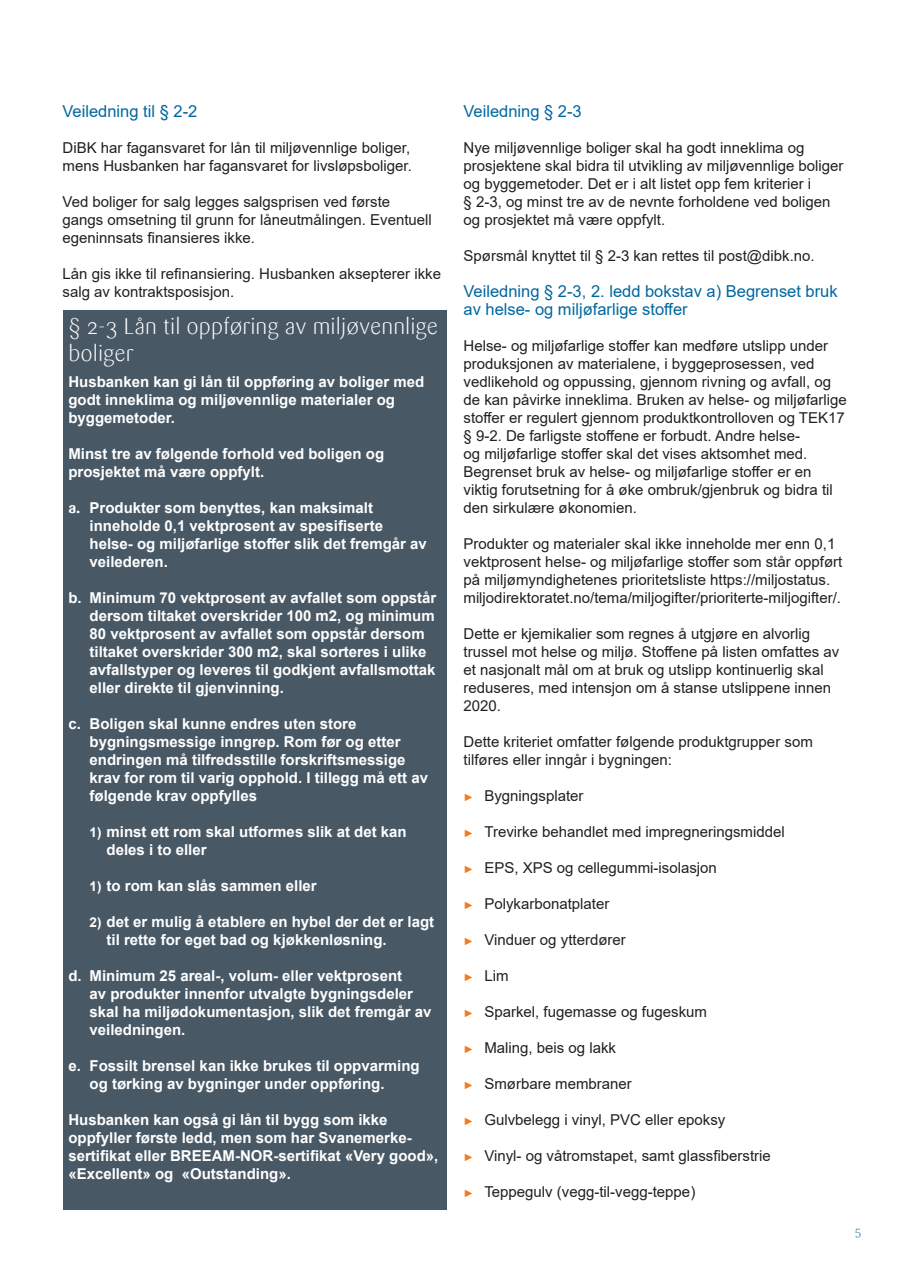
<style>
.page{position:relative;width:910px;height:1280px;background:#fff}
.page>*{position:absolute;margin:0;border:0;box-sizing:border-box;transform-origin:0 0}
.Overskrift_nivå_2{font:300 22.5px/27px "Sari";color:#fff}
.Veiledning{font:16.5px/18px "Arial";color:#0067a0}
.Brødtekst{font:15px/18px "Arial";color:#231f20}
.Brødtekst-2{font:700 15px/18px "Arial";color:#fff}
.Veiledning-2{font:15px/18px "Arial";color:#231f20}
.Brødtekst_bold{font:15px/18px "Arial";color:#231f20}
.t1{font:300 12px "Sari";color:#0067a0}
.s1{font-family:"Sari"}
.s2{font-size:13.5px}
.s3{font-size:10.5px;color:#f47920}
</style>
<div class="page">
<div style="left:63px;top:311px;width:383px;height:899px;background:#485865"></div>
<p class="Veiledning" style="left:63px;top:102px;width:136px">Veiledning til § 2-2</p>
<p class="Brødtekst_bold" style="left:63px;top:138px;width:351px">DiBK har fagansvaret for lån til miljøvennlige boliger, mens Husbanken har fagansvaret for livsløpsboliger.</p>
<p class="Brødtekst" style="left:63px;top:192px;width:371px">Ved boliger for salg legges salgsprisen ved første gangs omsetning til grunn for låneutmålingen. Eventuell egeninnsats finansieres ikke.</p>
<p class="Brødtekst" style="left:63px;top:264px;width:380px">Lån gis ikke til refinansiering. Husbanken aksepterer ikke salg av kontraktsposisjon.</p>
<p class="Overskrift_nivå_2" style="left:68px;top:313px;width:371px">§ 2-3 Lån til oppføring av miljøvennlige boliger</p>
<p class="Brødtekst-2" style="left:68px;top:372px;width:357px">Husbanken kan gi lån til oppføring av boliger med godt inneklima og miljøvennlige materialer og byggemetoder.</p>
<p class="Brødtekst-2" style="left:68px;top:444px;width:317px">Minst tre av følgende forhold ved boligen og prosjektet må være oppfylt.</p>
<p class="Brødtekst-2" style="left:90px;top:498px;width:339px;text-indent:-21px"><span class="s1">a.</span> Produkter som benyttes, kan maksimalt inneholde 0,1 vektprosent av spesifiserte helse- og miljøfarlige stoffer slik det fremgår av veilederen.</p>
<p class="Brødtekst-2" style="left:90px;top:588px;width:348px;text-indent:-21px">b. Minimum 70 vektprosent av avfallet som oppstår dersom tiltaket overskrider 100 m2, og minimum 80 vektprosent av avfallet som oppstår dersom tiltaket overskrider 300 m2, skal sorteres i ulike avfallstyper og leveres til godkjent avfallsmottak eller direkte til gjenvinning.</p>
<p class="Brødtekst-2" style="left:90px;top:714px;width:340px;text-indent:-21px">c. Boligen skal kunne endres uten store bygningsmessige inngrep. Rom før og etter endringen må tilfredsstille forskriftsmessige krav for rom til varig opphold. I tillegg må ett av følgende krav oppfylles</p>
<p class="Brødtekst-2" style="left:107px;top:822px;width:302px;text-indent:-17px"><span class="s2">1)</span> minst ett rom skal utformes slik at det kan deles i to eller</p>
<p class="Brødtekst-2" style="left:90px;top:876px;width:229px"><span class="s2">1)</span> to rom kan slås sammen eller</p>
<p class="Brødtekst-2" style="left:107px;top:912px;width:329px;text-indent:-17px"><span class="s2">2)</span> det er mulig å etablere en hybel der det er lagt til rette for eget bad og kjøkkenløsning.</p>
<p class="Brødtekst-2" style="left:90px;top:966px;width:343px;text-indent:-21px">d. Minimum 25 areal-, volum- eller vektprosent<br>av produkter innenfor utvalgte bygningsdeler skal ha miljødokumentasjon, slik det fremgår av veiledningen.</p>
<p class="Brødtekst-2" style="left:90px;top:1056px;width:332px;text-indent:-21px">e. Fossilt brensel kan ikke brukes til oppvarming og tørking av bygninger under oppføring.</p>
<p class="Brødtekst-2" style="left:68px;top:1110px;width:372px">Husbanken kan også gi lån til bygg som ikke oppfyller første ledd, men som har Svanemerke&shy;sertifikat eller BREEAM-NOR-sertifikat «Very good», «Excellent» og «Outstanding».</p>
<p class="Veiledning" style="left:463px;top:102px;width:120px">Veiledning § 2-3</p>
<p class="Veiledning-2" style="left:463px;top:138px;width:382px">Nye miljøvennlige boliger skal ha godt inneklima og prosjektene skal bidra til utvikling av miljøvennlige boliger og byggemetoder. Det er i alt listet opp fem kriterier i<br>§ 2-3, og minst tre av de nevnte forholdene ved boligen og prosjektet må være oppfylt.</p>
<p class="Brødtekst" style="left:463px;top:246px;width:353px">Spørsmål knyttet til § 2-3 kan rettes til post@dibk.no.</p>
<p class="Veiledning" style="left:463px;top:282px;width:376px">Veiledning § 2-3, 2. ledd bokstav a) Begrenset bruk av helse- og miljøfarlige stoffer</p>
<p class="Brødtekst" style="left:463px;top:336px;width:385px">Helse- og miljøfarlige stoffer kan medføre utslipp under produksjonen av materialene, i byggeprosessen, ved vedlikehold og oppussing, gjennom rivning og avfall, og de kan påvirke inneklima. Bruken av helse- og miljøfarlige stoffer er regulert gjennom produktkontrolloven og TEK17 § 9-2. De farligste stoffene er forbudt. Andre helse-<br>og miljøfarlige stoffer skal det vises aktsomhet med.<br>Begrenset bruk av helse- og miljøfarlige stoffer er en viktig forutsetning for å øke ombruk/gjenbruk og bidra til den sirkulære økonomien.</p>
<p class="Brødtekst" style="left:463px;top:534px;width:380px">Produkter og materialer skal ikke inneholde mer enn 0,1 vektprosent helse- og miljøfarlige stoffer som står oppført på miljømyndighetenes prioritetsliste https://miljostatus. miljodirektoratet.no/tema/miljogifter/prioriterte-miljogifter/.</p>
<p class="Brødtekst" style="left:463px;top:624px;width:377px">Dette er kjemikalier som regnes å utgjøre en alvorlig trussel mot helse og miljø. Stoffene på listen omfattes av et nasjonalt mål om at bruk og utslipp kontinuerlig skal reduseres, med intensjon om å stanse utslippene innen 2020.</p>
<p class="Brødtekst" style="left:463px;top:732px;width:351px">Dette kriteriet omfatter følgende produktgrupper som tilføres eller inngår i bygningen:</p>
<p class="Brødtekst" style="left:463px;top:786px;width:122px"><span class="s3">►</span> Bygningsplater</p>
<p class="Brødtekst" style="left:463px;top:822px;width:323px"><span class="s3">►</span> Trevirke behandlet med impregneringsmiddel</p>
<p class="Brødtekst" style="left:463px;top:858px;width:255px"><span class="s3">►</span> EPS, XPS og cellegummi-isolasjon</p>
<p class="Brødtekst" style="left:463px;top:894px;width:147px"><span class="s3">►</span> Polykarbonatplater</p>
<p class="Brødtekst" style="left:463px;top:930px;width:164px"><span class="s3">►</span> Vinduer og ytterdører</p>
<p class="Brødtekst" style="left:463px;top:966px;width:47px"><span class="s3">►</span> Lim</p>
<p class="Brødtekst" style="left:463px;top:1002px;width:245px"><span class="s3">►</span> Sparkel, fugemasse og fugeskum</p>
<p class="Brødtekst" style="left:463px;top:1038px;width:154px"><span class="s3">►</span> Maling, beis og lakk</p>
<p class="Brødtekst" style="left:463px;top:1074px;width:170px"><span class="s3">►</span> Smørbare membraner</p>
<p class="Brødtekst" style="left:463px;top:1110px;width:263px"><span class="s3">►</span> Gulvbelegg i vinyl, PVC eller epoksy</p>
<p class="Brødtekst" style="left:463px;top:1146px;width:309px"><span class="s3">►</span> Vinyl- og våtromstapet, samt glassfiberstrie</p>
<p class="Brødtekst" style="left:463px;top:1182px;width:233px"><span class="s3">►</span> Teppegulv (vegg-til-vegg-teppe)</p>
<p class="t1" style="left:855px;top:1224px;width:8px">5</p>
</div>
